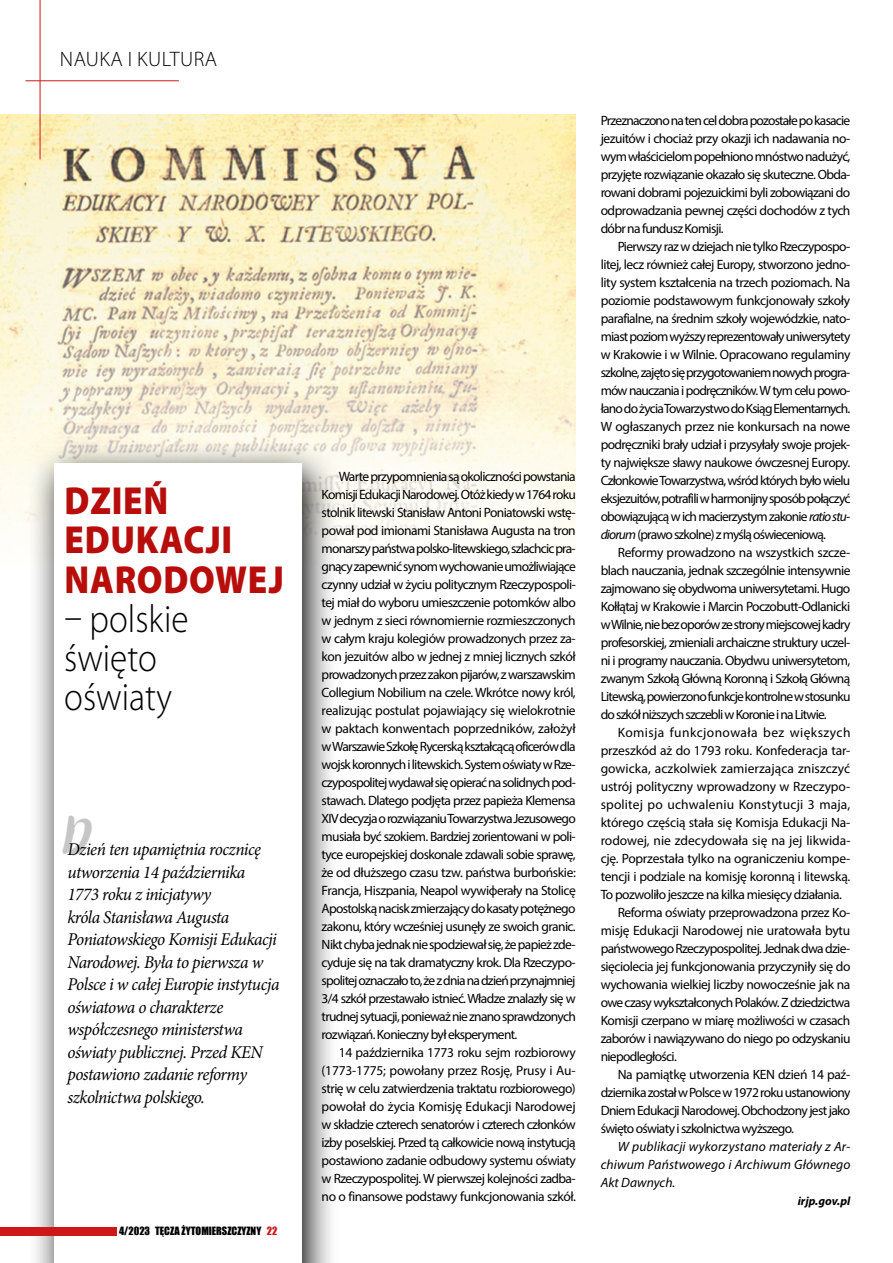
<style>
.page{position:relative;width:893px;height:1263px;background:#fff}
.page>*{position:absolute;margin:0;border:0;box-sizing:border-box;transform-origin:0 0}
.t1{font:900 39.3px/39.3px "Myriad Pro";letter-spacing:.02em;color:#b70e0c;scale:.9 1}
.t2{font:300 39.3px/39.3px "Myriad Pro";color:#000;scale:.9 1}
.t3{font:300 21px "Myriad Pro";letter-spacing:.02em;color:#000}
.t4{font:italic 18px/22.5px "Minion Pro";letter-spacing:-.03em;color:#000;scale:.96 1}
.t5{font:13.5px/18px "Myriad Pro";letter-spacing:-.035em;color:#000;text-align:justify}
.t6{font:13.5px "Myriad Pro";letter-spacing:-.015em;color:#000}
.t7{font:italic 13.5px/18px "Myriad Pro";letter-spacing:.01em;color:#000;text-align:justify}
.t8{font:13.5px "Myriad Pro";letter-spacing:.005em;color:#000}
.t9{font:13.5px "Myriad Pro";letter-spacing:-.01em;color:#000}
.t10{font:13.5px "Myriad Pro";color:#000}
.t11{font:13.5px "Myriad Pro";letter-spacing:-.005em;color:#000}
.t12{font:13.5px "Myriad Pro";letter-spacing:.01em;color:#000}
.t13{font:13.5px "Myriad Pro";letter-spacing:.03em;color:#000}
.t14{font:italic 700 12px "Myriad Pro";color:#000}
.t15{font:10.5px "Impact";color:#000}
.s1{color:#cd1719}
.s2{font-style:italic}
</style>
<div class="page">
<img style="left:0;top:115px;width:576px;height:426px">
<svg style="left:29px;top:443px;width:310px;height:820px"></svg>
<div style="left:54px;top:463px;width:247px;height:800px;background:#fff"></div>
<hr style="left:26px;top:80px;width:153px;height:1px;background:#cd1719">
<hr style="left:40px;top:0;width:1px;height:159px;background:#cd1719">
<div style="left:0;top:1227px;width:117px;height:8px;background:#cd1719"></div>
<h2 class="t3" style="left:60px;top:47px;width:159px">NAUKA I KULTURA</h2>
<h1 class="t1" style="left:65px;top:480px;width:245px">DZIEŃ<br>EDUKACJI<br>NARODOWEJ</h1>
<h1 class="t2" style="left:64px;top:600px;width:140px">– polskie święto oświaty</h1>
<p class="t4" style="left:64px;top:838px;width:226px"><sup>D</sup>Dzień ten upamiętnia rocznicę utworzenia 14 października<br>1773 roku z inicjatywy<br>króla Stanisława Augusta<br>Poniatowskiego Komisji Edukacji<br>Narodowej. Była to pierwsza w<br>Polsce i w całej Europie instytucja oświatowa o charakterze współczesnego ministerstwa oświaty publicznej. Przed KEN postawiono zadanie reformy szkolnictwa polskiego.</p>
<p class="t15" style="left:119px;top:1223px;width:160px">4/2023 TĘCZA ŻYTOMIERSZCZYZNY <span class="s1">22</span></p>
<p class="t5" style="left:322px;top:467px;width:256px;text-indent:17px">Warte przypomnienia są okoliczności powstania Komisji Edukacji Narodowej. Otóż kiedy w 1764 roku stolnik litewski Stanisław Antoni Poniatowski wstę&shy;pował pod imionami Stanisława Augusta na tron monarszy państwa polsko-litewskiego, szlachcic pra&shy;gnący zapewnić synom wychowanie umożliwiające czynny udział w życiu politycznym Rzeczypospoli&shy;tej miał do wyboru umieszczenie potomków albo w jednym z sieci równomiernie rozmieszczonych w całym kraju kolegiów prowadzonych przez za&shy;kon jezuitów albo w jednej z mniej licznych szkół prowadzonych przez zakon pijarów, z warszawskim Collegium Nobilium na czele. Wkrótce nowy król, realizując postulat pojawiający się wielokrotnie w paktach konwentach poprzedników, założył w Warszawie Szkołę Rycerską kształcącą oficerów dla wojsk koronnych i litewskich. System oświaty w Rze&shy;czypospolitej wydawał się opierać na solidnych pod&shy;stawach. Dlatego podjęta przez papieża Klemensa XIV decyzja o rozwiązaniu Towarzystwa Jezusowego musiała być szokiem. Bardziej zorientowani w poli&shy;tyce europejskiej doskonale zdawali sobie sprawę, że od dłuższego czasu tzw. państwa burbońskie:<br>Francja, Hiszpania, Neapol wywiфerały na Stolicę Apostolską nacisk zmierzający do kasaty potężnego zakonu, który wcześniej usunęły ze swoich granic.<br>Nikt chyba jednak nie spodziewał się, że papież zde&shy;cyduje się na tak dramatyczny krok. Dla Rzeczypo&shy;spolitej oznaczało to, że z dnia na dzień przynajmniej 3/4 szkół przestawało istnieć. Władze znalazły się w trudnej sytuacji, ponieważ nie znano sprawdzonych rozwiązań. Konieczny był eksperyment.</p>
<p class="t5" style="left:322px;top:1043px;width:256px;text-indent:17px">14 października 1773 roku sejm rozbiorowy (1773-1775; powołany przez Rosję, Prusy i Au&shy;strię w celu zatwierdzenia traktatu rozbiorowego) powołał do życia Komisję Edukacji Narodowej w składzie czterech senatorów i czterech członków izby poselskiej. Przed tą całkowicie nową instytucją postawiono zadanie odbudowy systemu oświaty w Rzeczypospolitej. W pierwszej kolejności zadba&shy;no o finansowe podstawy funkcjonowania szkół.</p>
<p class="t5" style="left:601px;top:111px;width:251px">Przeznaczono na ten cel dobra pozostałe po kasacie jezuitów i chociaż przy okazji ich nadawania no&shy;wym właścicielom popełniono mnóstwo nadużyć, przyjęte rozwiązanie okazało się skuteczne. Obda&shy;rowani dobrami pojezuickimi byli zobowiązani do odprowadzania pewnej części dochodów z tych dóbr na fundusz Komisji.</p>
<p class="t5" style="left:601px;top:237px;width:251px;text-indent:17px">Pierwszy raz w dziejach nie tylko Rzeczypospo&shy;litej, lecz również całej Europy, stworzono jedno&shy;lity system kształcenia na trzech poziomach. Na poziomie podstawowym funkcjonowały szkoły parafialne, na średnim szkoły wojewódzkie, nato&shy;miast poziom wyższy reprezentowały uniwersytety w Krakowie i w Wilnie. Opracowano regulaminy szkolne, zajęto się przygotowaniem nowych progra&shy;mów nauczania i podręczników. W tym celu powo&shy;łano do życia Towarzystwo do Ksiąg Elementarnych.<br>W ogłaszanych przez nie konkursach na nowe podręczniki brały udział i przysyłały swoje projek&shy;ty największe sławy naukowe ówczesnej Europy.<br>Członkowie Towarzystwa, wśród których było wielu eksjezuitów, potrafili w harmonijny sposób połączyć obowiązującą w ich macierzystym zakonie <span class="s2">ratio stu&shy;diorum</span> (prawo szkolne) z myślą oświeceniową.</p>
<p class="t5" style="left:601px;top:543px;width:251px;text-indent:17px">Reformy prowadzono na wszystkich szcze&shy;blach nauczania, jednak szczególnie intensywnie zajmowano się obydwoma uniwersytetami. Hugo Kołłątaj w Krakowie i Marcin Poczobutt-Odlanicki w Wilnie, nie bez oporów ze strony miejscowej kadry profesorskiej, zmieniali archaiczne struktury uczel&shy;ni i programy nauczania. Obydwu uniwersytetom, zwanym Szkołą Główną Koronną i Szkołą Główną Litewską, powierzono funkcje kontrolne w stosunku do szkół niższych szczebli w Koronie i na Litwie.</p>
<p class="t13" style="left:618px;top:724px;width:234px">Komisja funkcjonowała bez większych</p>
<p class="t9" style="left:601px;top:742px;width:251px">przeszkód aż do 1793 roku. Konfederacja tar-</p>
<p class="t8" style="left:601px;top:760px;width:251px">gowicka, aczkolwiek zamierzająca zniszczyć</p>
<p class="t11" style="left:601px;top:778px;width:251px">ustrój polityczny wprowadzony w Rzeczypo-</p>
<p class="t12" style="left:601px;top:796px;width:251px">spolitej po uchwaleniu Konstytucji 3 maja,</p>
<p class="t6" style="left:601px;top:814px;width:251px">którego częścią stała się Komisja Edukacji Na-</p>
<p class="t10" style="left:601px;top:832px;width:251px">rodowej, nie zdecydowała się na jej likwida-</p>
<p class="t6" style="left:601px;top:850px;width:251px">cję. Poprzestała tylko na ograniczeniu kompe-</p>
<p class="t5" style="left:601px;top:867px;width:251px">tencji i podziale na komisję koronną i litewską.</p>
<p class="t5" style="left:601px;top:885px;width:243px">To pozwoliło jeszcze na kilka miesięcy działania.</p>
<p class="t5" style="left:618px;top:903px;width:234px">Reforma oświaty przeprowadzona przez Ko-</p>
<p class="t6" style="left:601px;top:922px;width:251px">misję Edukacji Narodowej nie uratowała bytu</p>
<p class="t5" style="left:601px;top:939px;width:251px">państwowego Rzeczypospolitej. Jednak dwa dzie-</p>
<p class="t5" style="left:601px;top:957px;width:251px">sięciolecia jej funkcjonowania przyczyniły się do</p>
<p class="t5" style="left:601px;top:975px;width:251px">wychowania wielkiej liczby nowocześnie jak na</p>
<p class="t5" style="left:601px;top:993px;width:251px">owe czasy wykształconych Polaków. Z dziedzictwa</p>
<p class="t5" style="left:601px;top:1011px;width:251px">Komisji czerpano w miarę możliwości w czasach</p>
<p class="t5" style="left:601px;top:1029px;width:251px">zaborów i nawiązywano do niego po odzyskaniu</p>
<p class="t5" style="left:601px;top:1047px;width:78px">niepodległości.</p>
<p class="t5" style="left:618px;top:1065px;width:234px">Na pamiątkę utworzenia KEN dzień 14 paź-</p>
<p class="t5" style="left:601px;top:1083px;width:251px">dziernika został w Polsce w 1972 roku ustanowiony</p>
<p class="t5" style="left:601px;top:1101px;width:251px">Dniem Edukacji Narodowej. Obchodzony jest jako</p>
<p class="t5" style="left:601px;top:1119px;width:195px">święto oświaty i szkolnictwa wyższego.</p>
<p class="t7" style="left:601px;top:1137px;width:251px;text-indent:17px">W publikacji wykorzystano materiały z Ar&shy;chiwum Państwowego i Archiwum Głównego Akt Dawnych.</p>
<p class="t14" style="left:798px;top:1193px;width:54px">irjp.gov.pl</p>
</div>
